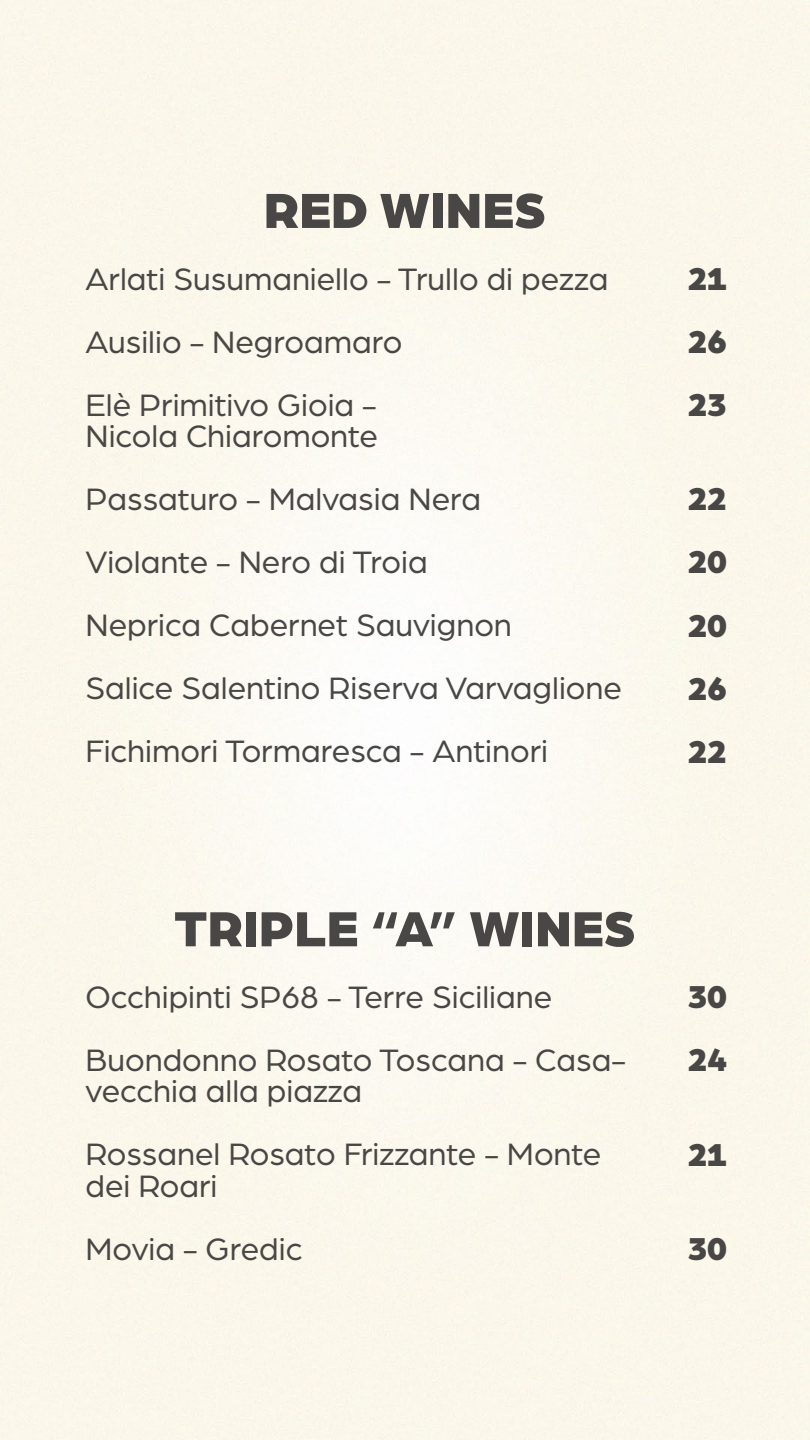
<style>
.page{position:relative;width:810px;height:1440px;background:#fff}
.page>*{position:absolute;margin:0;border:0;box-sizing:border-box;transform-origin:0 0}
.t1{font:900 52.5px "Arboria";color:#494745}
.t2{font:900 33.75px/63px "Arboria";letter-spacing:-.025em;color:#494745;text-align:justify}
.t3{font:33px/63px "Arboria";color:#494745}
</style>
<div class="page">
<h1 class="t1" style="left:264px;top:173px;width:284px">RED WINES</h1>
<p class="t3" style="left:86px;top:246px;width:524px">Arlati Susumaniello - Trullo di pezza<br>Ausilio - Negroamaro<br>Elè Primitivo Gioia -</p>
<p class="t3" style="left:86px;top:403px;width:538px">Nicola Chiaromonte<br>Passaturo - Malvasia Nera<br>Violante - Nero di Troia<br>Neprica Cabernet Sauvignon<br>Salice Salentino Riserva Varvaglione<br>Fichimori Tormaresca - Antinori</p>
<p class="t2" style="left:688px;top:245px;width:40px">21<br>26<br>23</p>
<p class="t2" style="left:688px;top:465px;width:40px">22<br>20<br>20<br>26<br>22</p>
<h1 class="t1" style="left:174px;top:891px;width:463px">TRIPLE “A” WINES</h1>
<p class="t3" style="left:86px;top:964px;width:542px">Occhipinti SP68 - Terre Siciliane<br>Buondonno Rosato Toscana - Casa-</p>
<p class="t3" style="left:86px;top:1059px;width:517px">vecchia alla piazza<br>Rossanel Rosato Frizzante - Monte</p>
<p class="t3" style="left:86px;top:1153px;width:218px">dei Roari<br>Movia - Gredic</p>
<p class="t2" style="left:688px;top:963px;width:40px">30<br>24</p>
<p class="t2" style="left:688px;top:1120px;width:40px">21</p>
<p class="t2" style="left:688px;top:1215px;width:40px">30</p>
</div>
